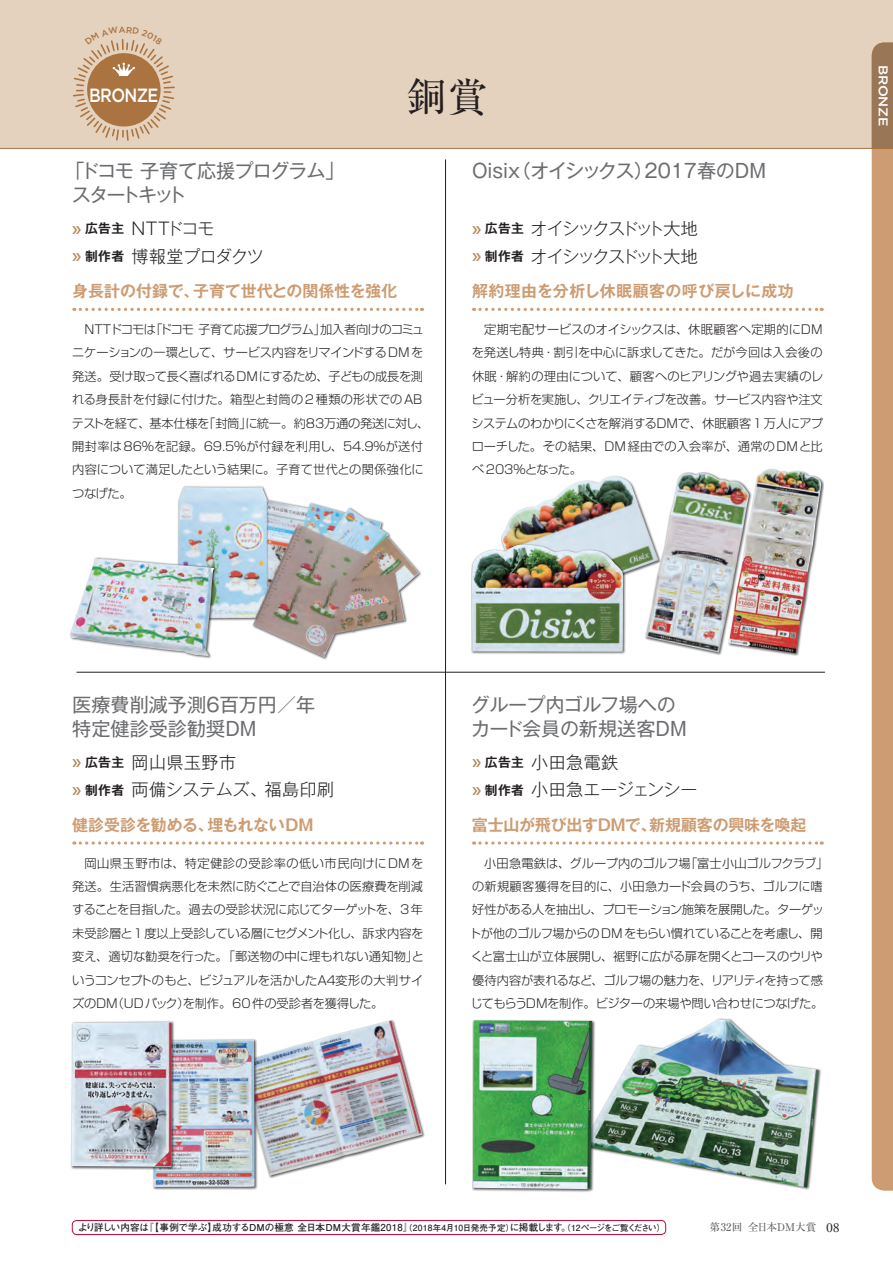
<style>
.page{position:relative;width:893px;height:1263px;background:#fff}
.page>*{position:absolute;margin:0;border:0;box-sizing:border-box;transform-origin:0 0}
.t1{font:40.35px "Ryumin Pro";color:#231f20}
.t2{font:19.2px/23.4px "Gothic MB101 Pro";letter-spacing:-.01em;color:#6c6d70}
.t3{font:19.2px/23.4px "Gothic MB101 Pro";letter-spacing:-.075em;color:#6c6d70}
.t4{font:500 19.2px "Gotham";letter-spacing:-.04em;color:#fff;scale:.85 1}
.t5{font:300 16.95px "Gothic MB101 Pro";letter-spacing:-.025em;color:#231f20}
.t6{font:300 16.95px "Gothic MB101 Pro";letter-spacing:-.1em;color:#231f20}
.t7{font:300 16.95px "Gothic MB101 Pro";color:#231f20}
.t8{font:700 15.9px "Gothic MB101 Pro De";letter-spacing:-.005em;color:#cd9c72}
.t9{font:700 15.9px "Gothic MB101 Pro De";letter-spacing:.03em;color:#cd9c72}
.t10{font:500 12.75px "Gotham";letter-spacing:-.02em;color:#fff;scale:1.1 1}
.t11{font:300 12.15px/23.4px "Shin Go Pro";letter-spacing:-.02em;color:#231f20}
.t12{font:500 10.65px "Ryumin Pro";letter-spacing:-.015em;color:#636366}
.t13{font:700 9.6px "Futo Go B101 Pro";letter-spacing:.005em;color:#231f20}
.s1{font-weight:500;font-size:13.8px;color:#b7895d}
.s2{font-family:"Gothic MB101 Pro De";font-weight:700;font-size:12.75px}
.s3{font-size:8.55px}
.s4{font-family:"Adobe Garamond Pro";font-weight:400;font-size:13.8px;color:#231f20}
</style>
<div class="page">
<div style="left:0;top:0;width:893px;height:149px;background:#e4d2bf"></div>
<svg style="left:872px;top:43px;width:21px;height:1148px;background:#c8986f"></svg>
<hr style="left:0;top:148px;width:893px;height:1px;background:#aa733f">
<div style="left:72px;top:1220px;width:594px;height:15px;border:1px solid #c40c37;border-radius:4px"></div>
<hr style="left:77px;top:672px;width:748px;height:1px;background:#231f20">
<hr style="left:445px;top:159px;width:1px;height:1025px;background:#231f20">
<svg style="left:74px;top:308px;width:348px;height:3px"></svg>
<svg style="left:74px;top:841px;width:348px;height:4px"></svg>
<svg style="left:474px;top:308px;width:348px;height:3px"></svg>
<svg style="left:474px;top:841px;width:348px;height:4px"></svg>
<div style="left:580px;top:1018px;width:242px;height:172px;background:#231f20;opacity:.75"></div>
<img style="left:595px;top:1019px;width:223px;height:168px">
<img style="left:258px;top:1020px;width:164px;height:156px">
<div style="left:152px;top:1038px;width:106px;height:152px;background:#231f20;opacity:.75"></div>
<img style="left:153px;top:1040px;width:102px;height:147px">
<img style="left:178px;top:487px;width:241px;height:170px">
<div style="left:69px;top:557px;width:148px;height:102px;background:#231f20;opacity:.75"></div>
<img style="left:70px;top:558px;width:144px;height:98px">
<img style="left:501px;top:476px;width:144px;height:99px">
<div style="left:471px;top:543px;width:155px;height:112px;background:#231f20;opacity:.75"></div>
<img style="left:472px;top:544px;width:151px;height:108px">
<div style="left:645px;top:472px;width:107px;height:183px;background:#231f20;opacity:.75"></div>
<img style="left:646px;top:473px;width:82px;height:179px">
<div style="left:728px;top:468px;width:96px;height:188px;background:#231f20;opacity:.75"></div>
<img style="left:729px;top:469px;width:92px;height:184px">
<div style="left:70px;top:1020px;width:104px;height:150px;background:#231f20;opacity:.75"></div>
<img style="left:72px;top:1022px;width:99px;height:145px">
<div style="left:472px;top:1019px;width:123px;height:173px;background:#231f20;opacity:.75"></div>
<img style="left:473px;top:1020px;width:119px;height:169px">
<svg style="left:73px;top:39px;width:102px;height:102px"></svg>
<h2 class="t4" style="left:89px;top:83px;width:83px">BRONZE</h2>
<h1 class="t1" style="left:407px;top:65px;width:83px">銅賞</h1>
<h2 class="t3" style="left:72px;top:157px;width:286px;text-indent:-6px">「ドコモ 子育て応援プログラム」　スタートキット</h2>
<h2 class="t2" style="left:472px;top:157px;width:296px">Oisix（オイシックス）2017春のDM</h2>
<h3 class="t5" style="left:72px;top:214px;width:144px"><span class="s1">»</span> <span class="s2">広告主</span> NTTドコモ</h3>
<h3 class="t6" style="left:472px;top:214px;width:227px"><span class="s1">»</span> <span class="s2">広告主</span>オイシックスドット大地</h3>
<h3 class="t5" style="left:72px;top:242px;width:193px"><span class="s1">»</span> <span class="s2">制作者</span>博報堂プロダクツ</h3>
<h3 class="t6" style="left:472px;top:242px;width:227px"><span class="s1">»</span> <span class="s2">制作者</span>オイシックスドット大地</h3>
<h3 class="t8" style="left:72px;top:278px;width:326px">身長計の付録で、子育て世代との関係性を強化</h3>
<h3 class="t9" style="left:472px;top:278px;width:323px">解約理由を分析し休眠顧客の呼び戻しに成功</h3>
<p class="t11" style="left:72px;top:316px;width:359px">　NTTドコモは「ドコモ 子育て応援プログラム」加入者向けのコミュニケーションの一環として、サービス内容をリマインドするDMを発送。受け取って長く喜ばれるDMにするため、子どもの成長を測れる身長計を付録に付けた。箱型と封筒の2種類の形状でのABテストを経て、基本仕様を「封筒」に統一。約83万通の発送に対し、開封率は86％を記録。69.5％が付録を利用し、54.9％が送付内容について満足したという結果に。子育て世代との関係強化につなげた。</p>
<p class="t11" style="left:471px;top:316px;width:354px;text-align:justify">　定期宅配サービスのオイシックスは、休眠顧客へ定期的にＤＭを発送し特典・割引を中心に訴求してきた。だが今回は入会後の休眠・解約の理由について、顧客へのヒアリングや過去実績のレビュー分析を実施し、クリエイティブを改善。サービス内容や注文システムのわかりにくさを解消するＤＭで、休眠顧客 1 万人にアプローチした。その結果、DM経由での入会率が、通常のDMと比べ203％となった。</p>
<p class="t10" style="left:892px;top:65px;width:57px;rotate:90deg">BRONZE</p>
<h2 class="t2" style="left:72px;top:690px;width:264px">医療費削減予測６百万円／年　特定健診受診勧奨DM</h2>
<h2 class="t2" style="left:471px;top:690px;width:217px">グループ内ゴルフ場へのカード会員の新規送客DM</h2>
<h3 class="t5" style="left:72px;top:748px;width:165px"><span class="s1">»</span> <span class="s2">広告主</span>岡山県玉野市</h3>
<h3 class="t5" style="left:472px;top:748px;width:148px"><span class="s1">»</span> <span class="s2">広告主</span>小田急電鉄</h3>
<h3 class="t7" style="left:72px;top:776px;width:263px"><span class="s1">»</span> <span class="s2">制作者</span>両備システムズ、福島印刷</h3>
<h3 class="t5" style="left:472px;top:776px;width:227px"><span class="s1">»</span> <span class="s2">制作者</span>小田急エージェンシー</h3>
<h3 class="t8" style="left:72px;top:812px;width:243px">健診受診を勧める、埋もれないDM</h3>
<h3 class="t8" style="left:472px;top:812px;width:336px">富士山が飛び出すＤＭで、新規顧客の興味を喚起</h3>
<p class="t11" style="left:72px;top:850px;width:353px;text-align:justify">　岡山県玉野市は、特定健診の受診率の低い市民向けにDMを発送。生活習慣病悪化を未然に防ぐことで自治体の医療費を削減することを目指した。過去の受診状況に応じてターゲットを、3 年未受診層と1度以上受診している層にセグメント化し、訴求内容を変え、適切な勧奨を行った。「郵送物の中に埋もれない通知物」というコンセプトのもと、ビジュアルを活かしたＡ４変形の大判サイズのＤＭ（UDパック）を制作。60件の受診者を獲得した。</p>
<p class="t11" style="left:469px;top:850px;width:361px">　小田急電鉄は、グループ内のゴルフ場「富士小山ゴルフクラブ」の新規顧客獲得を目的に、小田急カード会員のうち、ゴルフに嗜好性がある人を抽出し、プロモーション施策を展開した。ターゲットが他のゴルフ場からの DMをもらい慣れていることを考慮し、開くと富士山が立体展開し、裾野に広がる扉を開くとコースのウリや優待内容が表れるなど、ゴルフ場の魅力を、リアリティを持って感じてもらうＤＭを制作。ビジターの来場や問い合わせにつなげた。</p>
<p class="t13" style="left:78px;top:1220px;width:589px">より詳しい内容は『【事例で学ぶ】成功するDMの極意 全日本DM大賞年鑑2018』<span class="s3">（2018年4月10日発売予定）</span>に掲載します。<span class="s3">（12ページをご覧ください）</span></p>
<p class="t12" style="left:710px;top:1219px;width:132px">第32回全日本ＤＭ大賞 <span class="s4">08</span></p>
</div>
